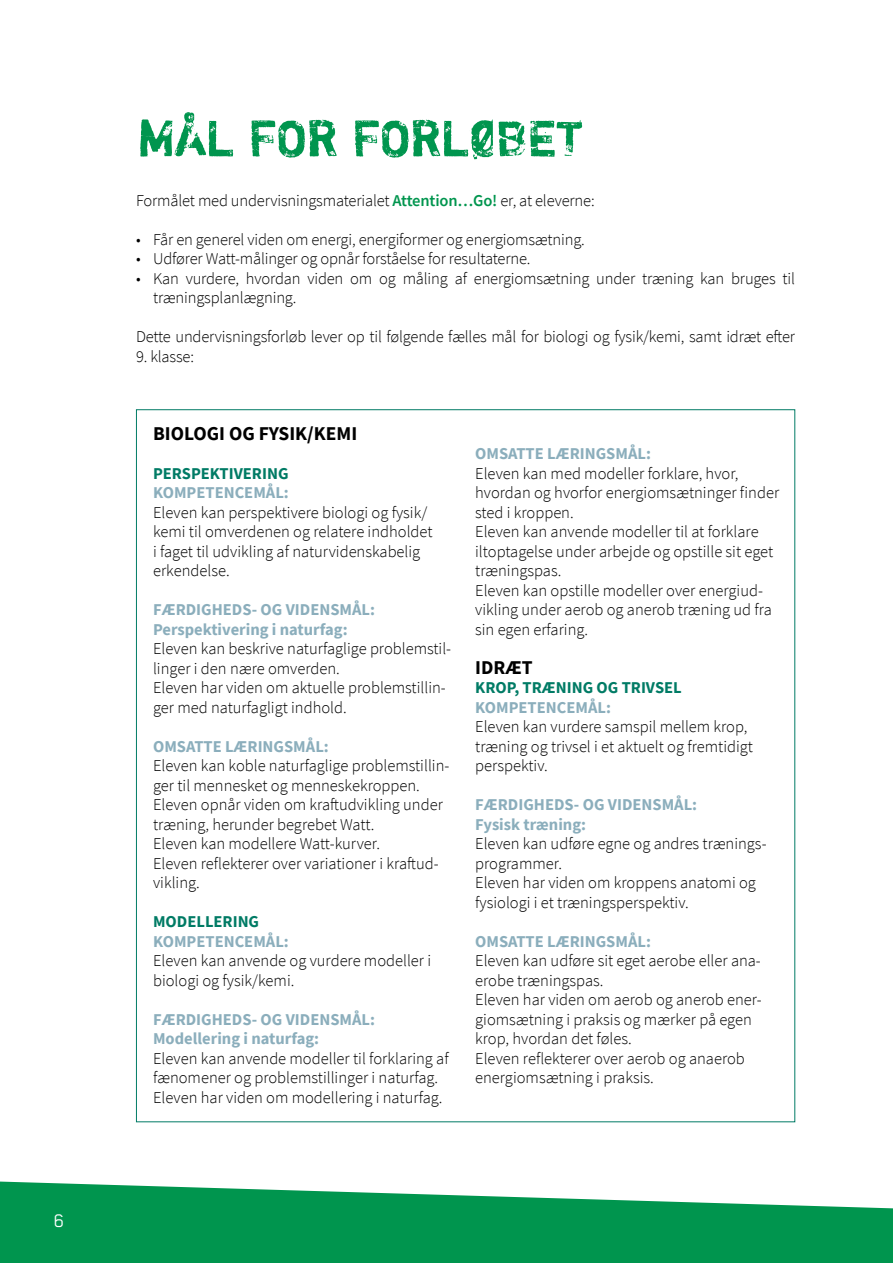
<style>
.page{position:relative;width:893px;height:1263px;background:#fff}
.page>*{position:absolute;margin:0;border:0;box-sizing:border-box;transform-origin:0 0}
.t1{font:51px "Shortcut";letter-spacing:-.01em;color:#00954e}
.t2{font:21px "Blender";color:#fff}
.t3{font:700 19.5px "Source Sans Pro";color:#000}
.t4{font:300 16.5px/19.5px "Source Sans Pro";color:#000}
.t5{font:700 16.5px/19.5px "Source Sans Pro";color:#8baebc}
.t6{font:700 16.5px "Source Sans Pro";color:#007b65}
.s1{font-weight:600;color:#00954e}
</style>
<div class="page">
<svg style="left:0;top:1181px;width:893px;height:82px;fill:#00954e"></svg>
<p class="t2" style="left:54px;top:1209px;width:12px">6</p>
<h1 class="t1" style="left:137px;top:106px;width:446px">MÅL FOR FORLØBET</h1>
<p class="t4" style="left:136px;top:190px;width:460px">Formålet med undervisningsmaterialet <span class="s1">Attention…Go!</span> er, at eleverne:</p>
<p class="t4" style="left:136px;top:229px;width:450px">• Får en generel viden om energi, energiformer og energiomsætning.</p>
<p class="t4" style="left:136px;top:249px;width:396px">• Udfører Watt-målinger og opnår forståelse for resultaterne.</p>
<p class="t4" style="left:153px;top:268px;width:643px;text-indent:-17px">• Kan vurdere, hvordan viden om og måling af energiomsætning under træning kan bruges til træningsplanlægning.</p>
<p class="t4" style="left:136px;top:327px;width:661px">Dette undervisningsforløb lever op til følgende fælles mål for biologi og fysik/kemi, samt idræt efter</p>
<p class="t4" style="left:136px;top:346px;width:59px">9. klasse:</p>
<p class="t3" style="left:153px;top:421px;width:206px">BIOLOGI OG FYSIK/KEMI</p>
<p class="t6" style="left:153px;top:462px;width:137px">PERSPEKTIVERING</p>
<p class="t5" style="left:153px;top:483px;width:137px">KOMPETENCEMÅL:</p>
<p class="t4" style="left:153px;top:502px;width:281px">Eleven kan perspektivere biologi og fysik/ kemi til omverdenen og relatere indholdet i faget til udvikling af naturvidenskabelig erkendelse.</p>
<p class="t5" style="left:153px;top:600px;width:224px">FÆRDIGHEDS- OG VIDENSMÅL:<br>Perspektivering i naturfag:</p>
<p class="t4" style="left:153px;top:639px;width:300px">Eleven kan beskrive naturfaglige problemstil&shy;linger i den nære omverden.<br>Eleven har viden om aktuelle problemstillin&shy;ger med naturfagligt indhold.</p>
<p class="t5" style="left:153px;top:736px;width:177px">OMSATTE LÆRINGSMÅL:</p>
<p class="t4" style="left:153px;top:756px;width:298px">Eleven kan koble naturfaglige problemstillin&shy;ger til mennesket og menneskekroppen.<br>Eleven opnår viden om kraftudvikling under træning, herunder begrebet Watt.<br>Eleven kan modellere Watt-kurver.<br>Eleven reflekterer over variationer i kraftud&shy;vikling.</p>
<p class="t6" style="left:153px;top:910px;width:108px">MODELLERING</p>
<p class="t5" style="left:153px;top:931px;width:137px">KOMPETENCEMÅL:</p>
<p class="t4" style="left:153px;top:951px;width:280px">Eleven kan anvende og vurdere modeller i biologi og fysik/kemi.</p>
<p class="t5" style="left:153px;top:1009px;width:224px">FÆRDIGHEDS- OG VIDENSMÅL:<br>Modellering i naturfag:</p>
<p class="t4" style="left:153px;top:1048px;width:297px">Eleven kan anvende modeller til forklaring af fænomener og problemstillinger i naturfag.<br>Eleven har viden om modellering i naturfag.</p>
<p class="t5" style="left:475px;top:444px;width:177px">OMSATTE LÆRINGSMÅL:</p>
<p class="t4" style="left:475px;top:463px;width:306px">Eleven kan med modeller forklare, hvor, hvordan og hvorfor energiomsætninger finder sted i kroppen.<br>Eleven kan anvende modeller til at forklare iltoptagelse under arbejde og opstille sit eget træningspas.<br>Eleven kan opstille modeller over energiud&shy;vikling under aerob og anerob træning ud fra sin egen erfaring.</p>
<p class="t3" style="left:475px;top:654px;width:59px">IDRÆT</p>
<p class="t6" style="left:475px;top:676px;width:208px">KROP, TRÆNING OG TRIVSEL</p>
<p class="t5" style="left:475px;top:697px;width:137px">KOMPETENCEMÅL:</p>
<p class="t4" style="left:475px;top:717px;width:279px">Eleven kan vurdere samspil mellem krop, træning og trivsel i et aktuelt og fremtidigt perspektiv.</p>
<p class="t5" style="left:475px;top:795px;width:224px">FÆRDIGHEDS- OG VIDENSMÅL:<br>Fysisk træning:</p>
<p class="t4" style="left:475px;top:834px;width:293px">Eleven kan udføre egne og andres trænings&shy;programmer.<br>Eleven har viden om kroppens anatomi og fysiologi i et træningsperspektiv.</p>
<p class="t5" style="left:475px;top:931px;width:177px">OMSATTE LÆRINGSMÅL:</p>
<p class="t4" style="left:475px;top:951px;width:288px">Eleven kan udføre sit eget aerobe eller ana&shy;erobe træningspas.<br>Eleven har viden om aerob og anerob ener&shy;giomsætning i praksis og mærker på egen krop, hvordan det føles.<br>Eleven reflekterer over aerob og anaerob energiomsætning i praksis.</p>
</div>
